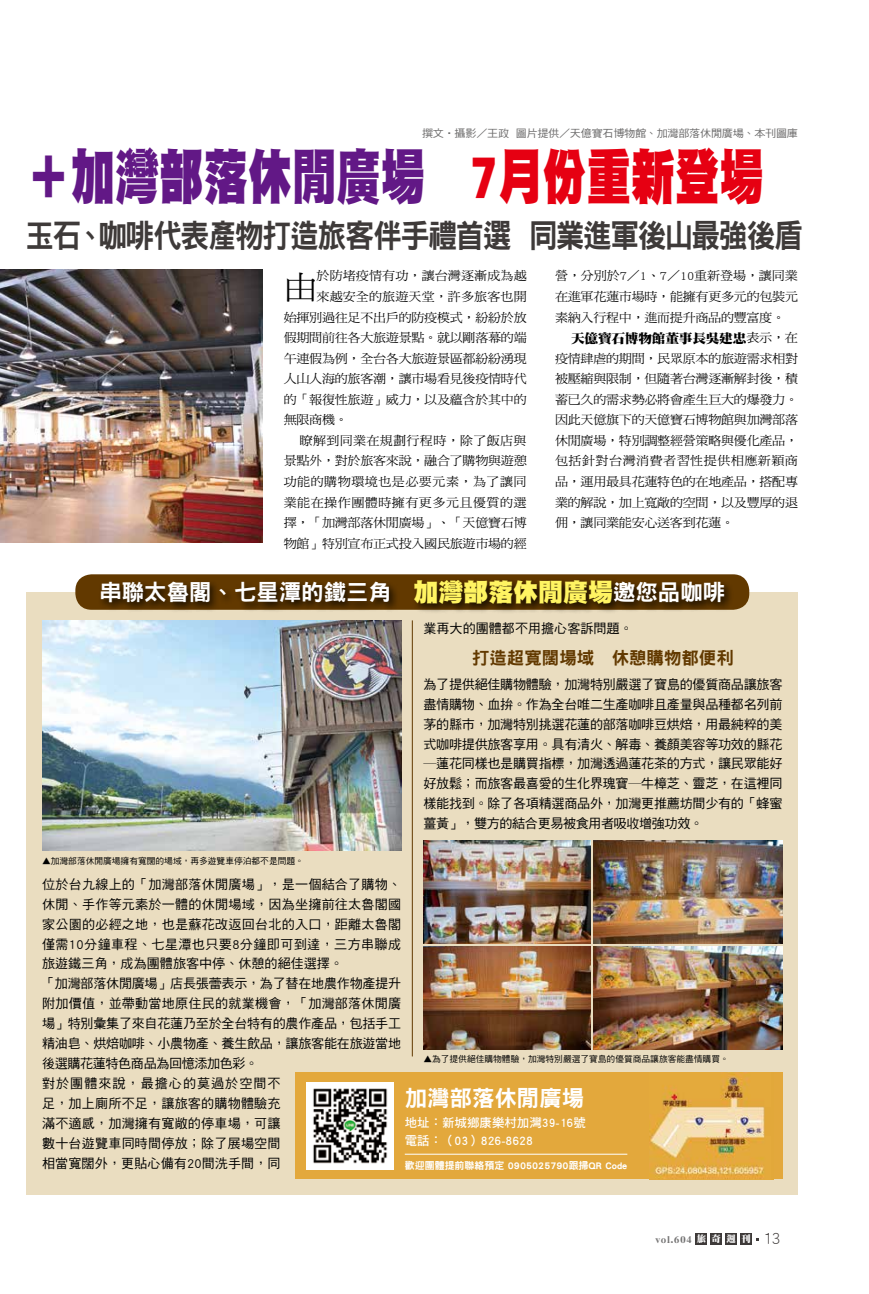
<style>
.page{position:relative;width:869px;height:1294px;background:#fff}
.page>*{position:absolute;margin:0;border:0;box-sizing:border-box;transform-origin:0 0}
.t1{font:59.75px "DF Hei Std W12";color:#621886;scale:.74 1}
.t2{font:32.38px "DF Hei Std W9";letter-spacing:-.05em;color:#3e3a39;scale:.89 1}
.t3{font:32px "DF Ming Std W5";color:#000;scale:1.05 1}
.t4{font:22.38px "DF Hei Std W9";color:#fff}
.t5{font:17.38px "DF Hei Std W9";color:#623900}
.t6{font:13.12px/19.9px "DF Hei Std W5";letter-spacing:.005em;color:#000}
.t7{font:13px "DF Ming Std W12";letter-spacing:-.015em;color:#000;scale:1.05 1}
.t8{font:12.5px/18.6px "DF Hei Std W7";color:#fff}
.t9{font:12.38px/20.5px "DF Ming Std W5";letter-spacing:-.025em;color:#000;text-align:justify;scale:1.05 1}
.t10{font:12.38px "DF Ming Std W5";letter-spacing:.035em;color:#000;scale:1.05 1}
.t11{font:12.38px "DF Ming Std W5";letter-spacing:.005em;color:#000;scale:1.05 1}
.t12{font:12.38px "DF Ming Std W5";letter-spacing:.02em;color:#000;scale:1.05 1}
.t13{font:10.62px "DF Hei Std W5";letter-spacing:-.025em;color:#6c6b6b;scale:1.05 1}
.t14{font:10px "DF Hei Std W9";color:#fff}
.t15{font:9.38px "DF Ya Song GB5 Std W9";letter-spacing:.1em;color:#727171}
.t16{font:8.75px "DF Hei Std W5";color:#000}
.s1{color:#e60012}
.s2{font-family:"DF Ming Std W5";font-size:12.38px}
.s3{font-family:"DF Hei Std W12";font-size:24.88px;color:#fff462}
.s4{font-family:"DF Ming Std W12";color:#fff}
.s5{font-family:"DF Hei Std W3";font-size:16.62px;color:#3e3a39}
</style>
<div class="page">
<div style="left:27px;top:592px;width:770px;height:602px;background:#eaddc0"></div>
<div style="left:75px;top:574px;width:674px;height:35px;background:#623900;border-radius:16px"></div>
<img style="left:0;top:269px;width:262px;height:273px">
<div style="left:98px;top:577px;width:635px;height:36px;background:#000;opacity:.75"></div>
<img style="left:42px;top:620px;width:359px;height:230px">
<hr style="left:412px;top:620px;width:1px;height:436px;background:#623900">
<img style="left:423px;top:840px;width:167px;height:103px">
<img style="left:423px;top:946px;width:167px;height:103px">
<img style="left:593px;top:840px;width:189px;height:103px">
<img style="left:593px;top:946px;width:189px;height:103px">
<div style="left:295px;top:1072px;width:487px;height:106px;background:#e3a83c"></div>
<div style="left:306px;top:1081px;width:87px;height:88px;background:#fff"></div>
<img style="left:313px;top:1088px;width:75px;height:76px">
<img style="left:650px;top:1072px;width:115px;height:106px">
<hr style="left:404px;top:1153px;width:223px;height:1px;background:#fff">
<div style="left:695px;top:1232px;width:11px;height:12px;background:#3e3a39"></div>
<div style="left:710px;top:1232px;width:11px;height:12px;background:#3e3a39"></div>
<div style="left:725px;top:1232px;width:11px;height:12px;background:#3e3a39"></div>
<div style="left:740px;top:1232px;width:11px;height:12px;background:#3e3a39"></div>
<p class="t13" style="left:422px;top:127px;width:359px">撰文‧攝影／王政 圖片提供／天億寶石博物館、加灣部落休閒廣場、本刊圖庫</p>
<p class="t1" style="left:27px;top:144px;width:997px">＋加灣部落休閒廣場<span class="s1">　7月份重新登場</span></p>
<p class="t2" style="left:26px;top:218px;width:874px">玉石、咖啡代表產物打造旅客伴手禮首選 同業進軍後山最強後盾</p>
<p class="t3" style="left:283px;top:270px;width:34px">由</p>
<p class="t11" style="left:316px;top:269px;width:202px">於防堵疫情有功，讓台灣逐漸成為越</p>
<p class="t11" style="left:316px;top:290px;width:202px">來越安全的旅遊天堂，許多旅客也開</p>
<p class="t9" style="left:283px;top:307px;width:233px">始揮別過往足不出戶的防疫模式，紛紛於放</p>
<p class="t9" style="left:283px;top:327px;width:233px">假期間前往各大旅遊景點。就以剛落幕的端</p>
<p class="t9" style="left:283px;top:348px;width:233px">午連假為例，全台各大旅遊景區都紛紛湧現</p>
<p class="t9" style="left:283px;top:368px;width:233px">人山人海的旅客潮，讓市場看見後疫情時代</p>
<p class="t9" style="left:283px;top:389px;width:233px">的「報復性旅遊」威力，以及蘊含於其中的</p>
<p class="t9" style="left:283px;top:409px;width:63px">無限商機。</p>
<p class="t12" style="left:299px;top:434px;width:217px">瞭解到同業在規劃行程時，除了飯店與</p>
<p class="t9" style="left:283px;top:450px;width:233px">景點外，對於旅客來說，融合了購物與遊憩</p>
<p class="t10" style="left:283px;top:475px;width:233px">功能的購物環境也是必要元素，為了讓同</p>
<p class="t10" style="left:283px;top:495px;width:233px">業能在操作團體時擁有更多元且優質的選</p>
<p class="t9" style="left:283px;top:512px;width:233px">擇，「加灣部落休閒廣場」、「天億寶石博</p>
<p class="t9" style="left:283px;top:533px;width:233px">物館」特別宣布正式投入國民旅遊市場的經</p>
<p class="t9" style="left:555px;top:265px;width:233px">營，分別於7／1、7／10重新登場，讓同業在進軍花蓮市場時，能擁有更多元的包裝元素納入行程中，進而提升商品的豐富度。</p>
<p class="t7" style="left:570px;top:331px;width:217px">天億寶石博物館董事長吳建忠<span class="s2">表示，在</span></p>
<p class="t9" style="left:555px;top:348px;width:233px">疫情肆虐的期間，民眾原本的旅遊需求相對被壓縮與限制，但隨著台灣逐漸解封後，積蓄已久的需求勢必將會產生巨大的爆發力。因此天億旗下的天億寶石博物館與加灣部落休閒廣場，特別調整經營策略與優化產品，包括針對台灣消費者習性提供相應新穎商品，運用最具花蓮特色的在地產品，搭配專業的解說，加上寬敞的空間，以及豐厚的退佣，讓同業能安心送客到花蓮。</p>
<p class="t4" style="left:99px;top:580px;width:627px">串聯太魯閣、七星潭的鐵三角　<span class="s3">加灣部落休閒廣場</span>邀您品咖啡</p>
<p class="t16" style="left:42px;top:855px;width:263px">▲加灣部落休閒廣場擁有寬闊的場域，再多遊覽車停泊都不是問題。</p>
<p class="t6" style="left:423px;top:618px;width:211px">業再大的團體都不用擔心客訴問題。</p>
<p class="t5" style="left:472px;top:648px;width:263px">打造超寬闊場域　休憩購物都便利</p>
<p class="t6" style="left:423px;top:674px;width:360px;text-align:justify">為了提供絕佳購物體驗，加灣特別嚴選了寶島的優質商品讓旅客盡情購物、血拚。作為全台唯二生產咖啡且產量與品種都名列前茅的縣市，加灣特別挑選花蓮的部落咖啡豆烘焙，用最純粹的美式咖啡提供旅客享用。具有清火、解毒、養顏美容等功效的縣花─蓮花同樣也是購買指標，加灣透過蓮花茶的方式，讓民眾能好好放鬆；而旅客最喜愛的生化界瑰寶─牛樟芝、靈芝，在這裡同樣能找到。除了各項精選商品外，加灣更推薦坊間少有的「蜂蜜薑黃」，雙方的結合更易被食用者吸收增強功效。</p>
<p class="t6" style="left:42px;top:873px;width:360px">位於台九線上的「加灣部落休閒廣場」，是一個結合了購物、休閒、手作等元素於一體的休閒場域，因為坐擁前往太魯閣國家公園的必經之地，也是蘇花改返回台北的入口，距離太魯閣僅需10分鐘車程、七星潭也只要8分鐘即可到達，三方串聯成旅遊鐵三角，成為團體旅客中停、休憩的絕佳選擇。<br>「加灣部落休閒廣場」店長張蕾表示，為了替在地農作物產提升附加價值，並帶動當地原住民的就業機會，「加灣部落休閒廣場」特別彙集了來自花蓮乃至於全台特有的農作產品，包括手工精油皂、烘焙咖啡、小農物產、養生飲品，讓旅客能在旅遊當地後選購花蓮特色商品為回憶添加色彩。<br>對於團體來說，最擔心的莫過於空間不<br>足，加上廁所不足，讓旅客的購物體驗充<br>滿不適感，加灣擁有寬敞的停車場，可讓<br>數十台遊覽車同時間停放；除了展場空間<br>相當寬闊外，更貼心備有20間洗手間，同</p>
<p class="t16" style="left:423px;top:1054px;width:307px">▲為了提供絕佳購物體驗，加灣特別嚴選了寶島的優質商品讓旅客能盡情購買。</p>
<p class="t4" style="left:404px;top:1086px;width:181px">加灣部落休閒廣場</p>
<p class="t8" style="left:404px;top:1112px;width:182px">地址：新城鄉康樂村加灣39-16號電話：（03）826-8628</p>
<p class="t14" style="left:404px;top:1159px;width:224px">歡迎團體提前聯絡預定 0905025790跟掃QR Code</p>
<p class="t15" style="left:655px;top:1234px;width:126px">vol.604 <span class="s4">旅奇週刊</span> <span class="s5">13</span></p>
</div>
